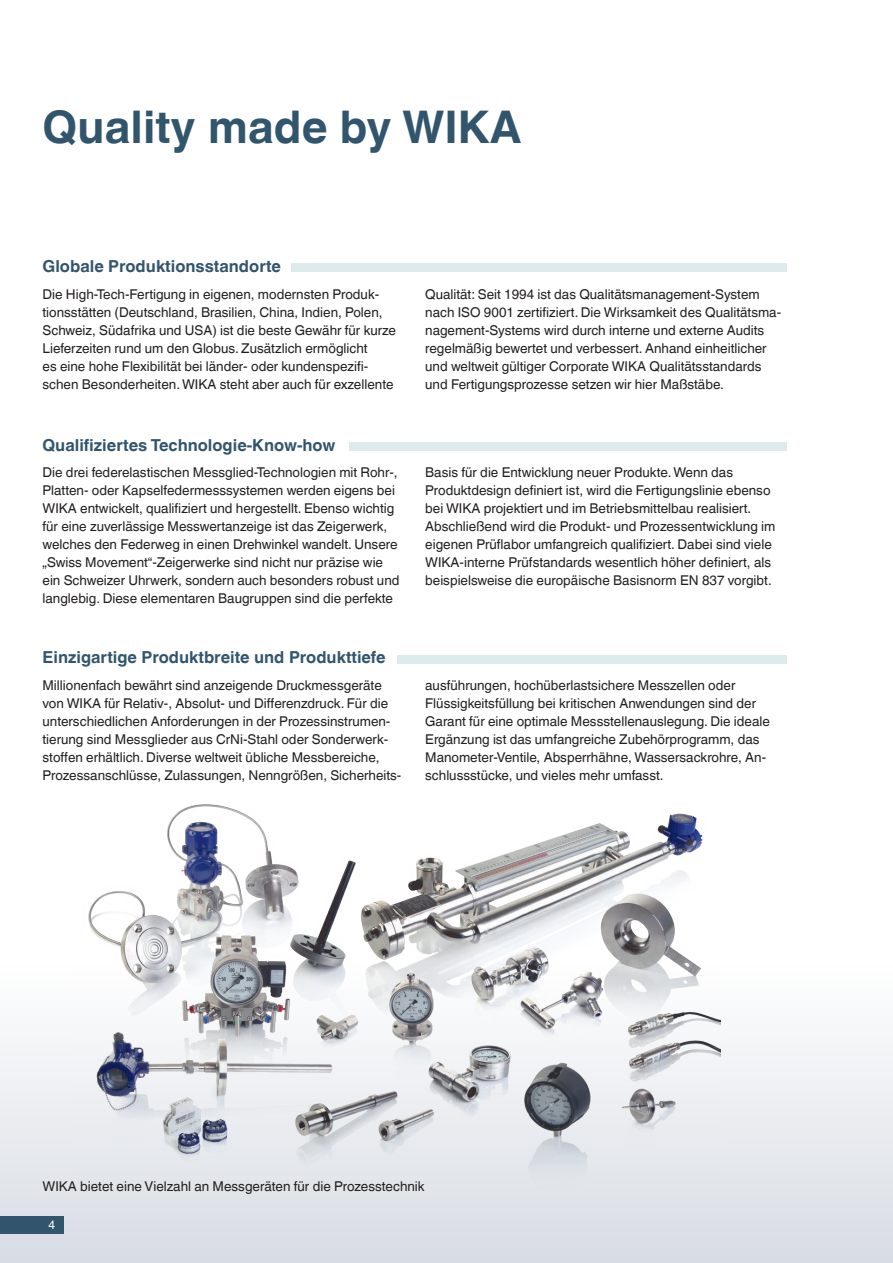
<style>
.page{position:relative;width:893px;height:1263px;background:#fff}
.page>*{position:absolute;margin:0;border:0;box-sizing:border-box;transform-origin:0 0}
.t1{font:700 45px "Helvetica World";color:#32556e}
.t2{font:700 16.5px "Helvetica World";color:#32556e}
.t3{font:13.5px/18px "Helvetica World";color:#231f20}
.t4{font:12px "Helvetica World";color:#fff}
</style>
<div class="page">
<div style="left:0;top:961px;width:893px;height:302px;background:linear-gradient(to bottom,#fff,#d8dce3)"></div>
<img style="left:75px;top:804px;width:646px;height:395px">
<div style="left:291px;top:264px;width:496px;height:8px;background:#deebed"></div>
<div style="left:349px;top:442px;width:438px;height:9px;background:#deebed"></div>
<div style="left:398px;top:655px;width:389px;height:8px;background:#deebed"></div>
<div style="left:0;top:1216px;width:64px;height:17px;background:#32556e"></div>
<h1 class="t1" style="left:43px;top:101px;width:481px">Quality made by WIKA</h1>
<p class="t2" style="left:43px;top:257px;width:240px">Globale Produktionsstandorte</p>
<p class="t3" style="left:43px;top:285px;width:355px">Die High-Tech-Fertigung in eigenen, modernsten Produk&shy;tionsstätten (Deutschland, Brasilien, China, Indien, Polen, Schweiz, Südafrika und USA) ist die beste Gewähr für kurze Lieferzeiten rund um den Globus. Zusätzlich ermöglicht<br>es eine hohe Flexibilität bei länder- oder kundenspezifi&shy;schen Besonderheiten. WIKA steht aber auch für exzellente</p>
<p class="t3" style="left:425px;top:285px;width:357px">Qualität: Seit 1994 ist das Qualitätsmanagement-System nach ISO 9001 zertifiziert. Die Wirksamkeit des Qualitätsma&shy;nagement-Systems wird durch interne und externe Audits regelmäßig bewertet und verbessert. Anhand einheitlicher und weltweit gültiger Corporate WIKA Qualitätsstandards und Fertigungsprozesse setzen wir hier Maßstäbe.</p>
<p class="t2" style="left:43px;top:435px;width:294px">Qualifiziertes Technologie-Know-how</p>
<p class="t3" style="left:43px;top:464px;width:358px">Die drei federelastischen Messglied-Technologien mit Rohr-, Platten- oder Kapselfedermesssystemen werden eigens bei WIKA entwickelt, qualifiziert und hergestellt. Ebenso wichtig für eine zuverlässige Messwertanzeige ist das Zeigerwerk, welches den Federweg in einen Drehwinkel wandelt. Unsere „Swiss Movement“-Zeigerwerke sind nicht nur präzise wie ein Schweizer Uhrwerk, sondern auch besonders robust und langlebig. Diese elementaren Baugruppen sind die perfekte</p>
<p class="t3" style="left:425px;top:464px;width:352px">Basis für die Entwicklung neuer Produkte. Wenn das Produktdesign definiert ist, wird die Fertigungslinie ebenso bei WIKA projektiert und im Betriebsmittelbau realisiert.<br>Abschließend wird die Produkt- und Prozessentwicklung im eigenen Prüflabor umfangreich qualifiziert. Dabei sind viele WIKA-interne Prüfstandards wesentlich höher definiert, als beispielsweise die europäische Basisnorm EN 837 vorgibt.</p>
<p class="t2" style="left:43px;top:648px;width:344px">Einzigartige Produktbreite und Produkttiefe</p>
<p class="t3" style="left:43px;top:676px;width:360px">Millionenfach bewährt sind anzeigende Druckmessgeräte von WIKA für Relativ-, Absolut- und Differenzdruck. Für die unterschiedlichen Anforderungen in der Prozessinstrumen&shy;tierung sind Messglieder aus CrNi-Stahl oder Sonderwerk&shy;stoffen erhältlich. Diverse weltweit übliche Messbereiche, Prozessanschlüsse, Zulassungen, Nenngrößen, Sicherheits-</p>
<p class="t3" style="left:425px;top:676px;width:346px">ausführungen, hochüberlastsichere Messzellen oder Flüssigkeitsfüllung bei kritischen Anwendungen sind der Garant für eine optimale Messstellenauslegung. Die ideale Ergänzung ist das umfangreiche Zubehörprogramm, das Manometer-Ventile, Absperrhähne, Wassersackrohre, An&shy;schlussstücke, und vieles mehr umfasst.</p>
<p class="t3" style="left:43px;top:1177px;width:384px">WIKA bietet eine Vielzahl an Messgeräten für die Prozesstechnik</p>
<p class="t4" style="left:49px;top:1218px;width:8px">4</p>
</div>
